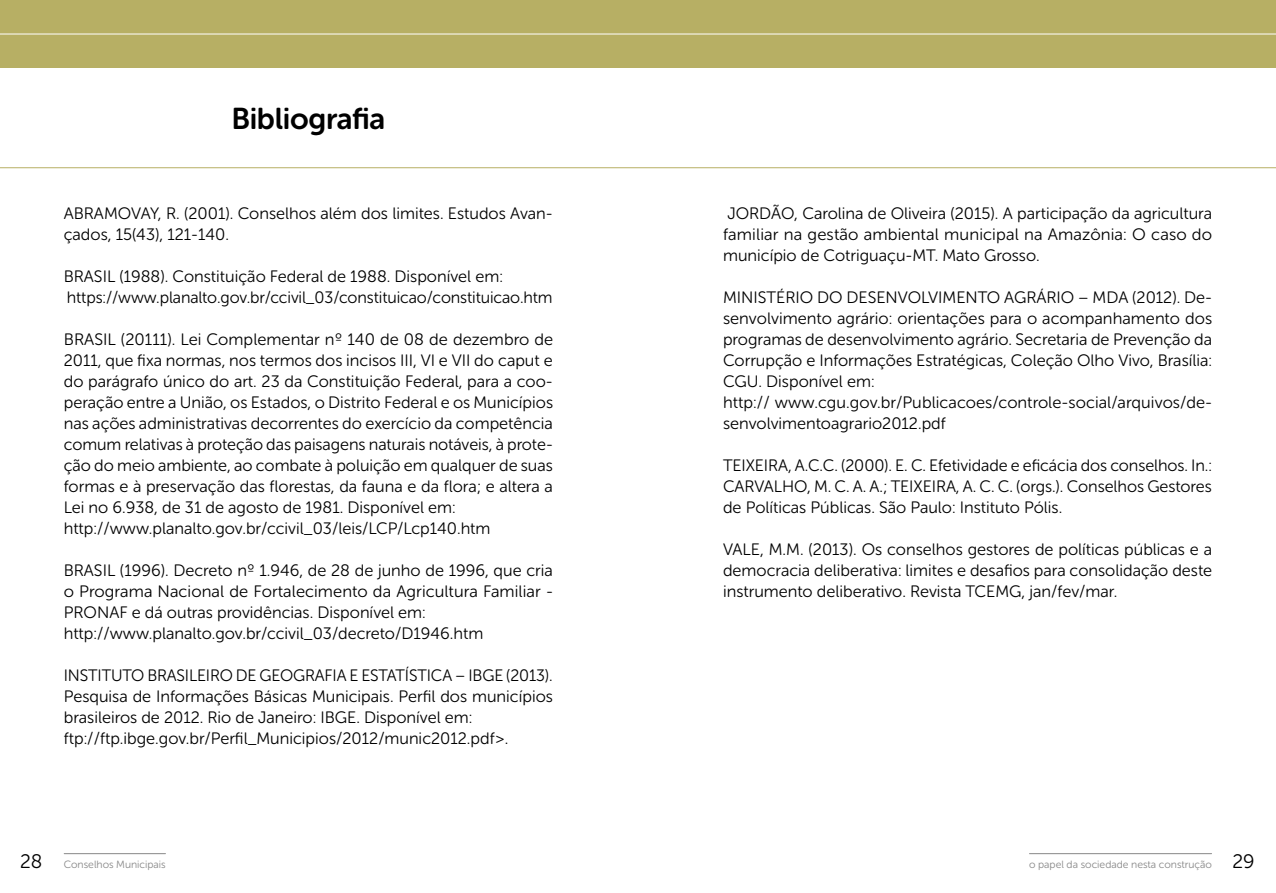
<style>
.page{position:relative;width:1276px;height:893px;background:#fff}
.page>*{position:absolute;margin:0;border:0;box-sizing:border-box;transform-origin:0 0}
.t1{font:30px "Museo Sans Rounded 700";letter-spacing:-.01em;color:#000}
.t2{font:16.5px/21px "Museo Sans Rounded 300";color:#000}
.t3{font:10.5px "Museo Sans Rounded 300";color:#878787}
.s1{font-size:19.5px;color:#000}
</style>
<div class="page">
<div style="left:0;top:0;width:1276px;height:67px;background:#b7af64"></div>
<hr style="left:0;top:167px;width:1276px;height:1px;background:#b7af64">
<hr style="left:0;top:34px;width:1276px;height:1px;background:#fff">
<hr style="left:64px;top:853px;width:101px;height:1px;background:#878787">
<hr style="left:1029px;top:853px;width:182px;height:1px;background:#878787">
<h1 class="t1" style="left:231px;top:102px;width:155px">Bibliografia</h1>
<p class="t2" style="left:64px;top:203px;width:490px">ABRAMOVAY, R. (2001). Conselhos além dos limites. Estudos Avan&shy;çados, 15(43), 121-140.</p>
<p class="t2" style="left:64px;top:266px;width:490px">BRASIL (1988). Constituição Federal de 1988. Disponível em: https://www.planalto.gov.br/ccivil_03/constituicao/constituicao.htm</p>
<p class="t2" style="left:64px;top:329px;width:491px">BRASIL (20111). Lei Complementar nº 140 de 08 de dezembro de 2011, que fixa normas, nos termos dos incisos III, VI e VII do caput e do parágrafo único do art. 23 da Constituição Federal, para a coo&shy;peração entre a União, os Estados, o Distrito Federal e os Municípios nas ações administrativas decorrentes do exercício da competência comum relativas à proteção das paisagens naturais notáveis, à prote&shy;ção do meio ambiente, ao combate à poluição em qualquer de suas formas e à preservação das florestas, da fauna e da flora; e altera a Lei no 6.938, de 31 de agosto de 1981. Disponível em: http://www.planalto.gov.br/ccivil_03/leis/LCP/Lcp140.htm</p>
<p class="t2" style="left:64px;top:560px;width:491px">BRASIL (1996). Decreto nº 1.946, de 28 de junho de 1996, que cria o Programa Nacional de Fortalecimento da Agricultura Familiar - PRONAF e dá outras providências. Disponível em: http://www.planalto.gov.br/ccivil_03/decreto/D1946.htm</p>
<p class="t2" style="left:64px;top:665px;width:491px">INSTITUTO BRASILEIRO DE GEOGRAFIA E ESTATÍSTICA – IBGE (2013).<br>Pesquisa de Informações Básicas Municipais. Perfil dos municípios brasileiros de 2012. Rio de Janeiro: IBGE. Disponível em: ftp://ftp.ibge.gov.br/Perfil_Municipios/2012/munic2012.pdf&gt;.</p>
<p class="t2" style="left:723px;top:203px;width:490px;text-align:justify">JORDÃO, Carolina de Oliveira (2015). A participação da agricultura familiar na gestão ambiental municipal na Amazônia: O caso do município de Cotriguaçu-MT. Mato Grosso.</p>
<p class="t2" style="left:723px;top:287px;width:491px">MINISTÉRIO DO DESENVOLVIMENTO AGRÁRIO – MDA (2012). De&shy;senvolvimento agrário: orientações para o acompanhamento dos programas de desenvolvimento agrário. Secretaria de Prevenção da Corrupção e Informações Estratégicas, Coleção Olho Vivo, Brasília:<br>CGU. Disponível em:<br>http:// www.cgu.gov.br/Publicacoes/controle-social/arquivos/de&shy;senvolvimentoagrario2012.pdf</p>
<p class="t2" style="left:723px;top:455px;width:490px;text-align:justify">TEIXEIRA, A.C.C. (2000). E. C. Efetividade e eficácia dos conselhos. In.:<br>CARVALHO, M. C. A. A.; TEIXEIRA, A. C. C. (orgs.). Conselhos Gestores de Políticas Públicas. São Paulo: Instituto Pólis.</p>
<p class="t2" style="left:723px;top:539px;width:490px;text-align:justify">VALE, M.M. (2013). Os conselhos gestores de políticas públicas e a democracia deliberativa: limites e desafios para consolidação deste instrumento deliberativo. Revista TCEMG, jan/fev/mar.</p>
<p class="t3" style="left:20px;top:859px;width:147px"><span class="s1">28</span> Conselhos Municipais</p>
<p class="t3" style="left:1029px;top:859px;width:227px">o papel da sociedade nesta construção <span class="s1">29</span></p>
</div>
